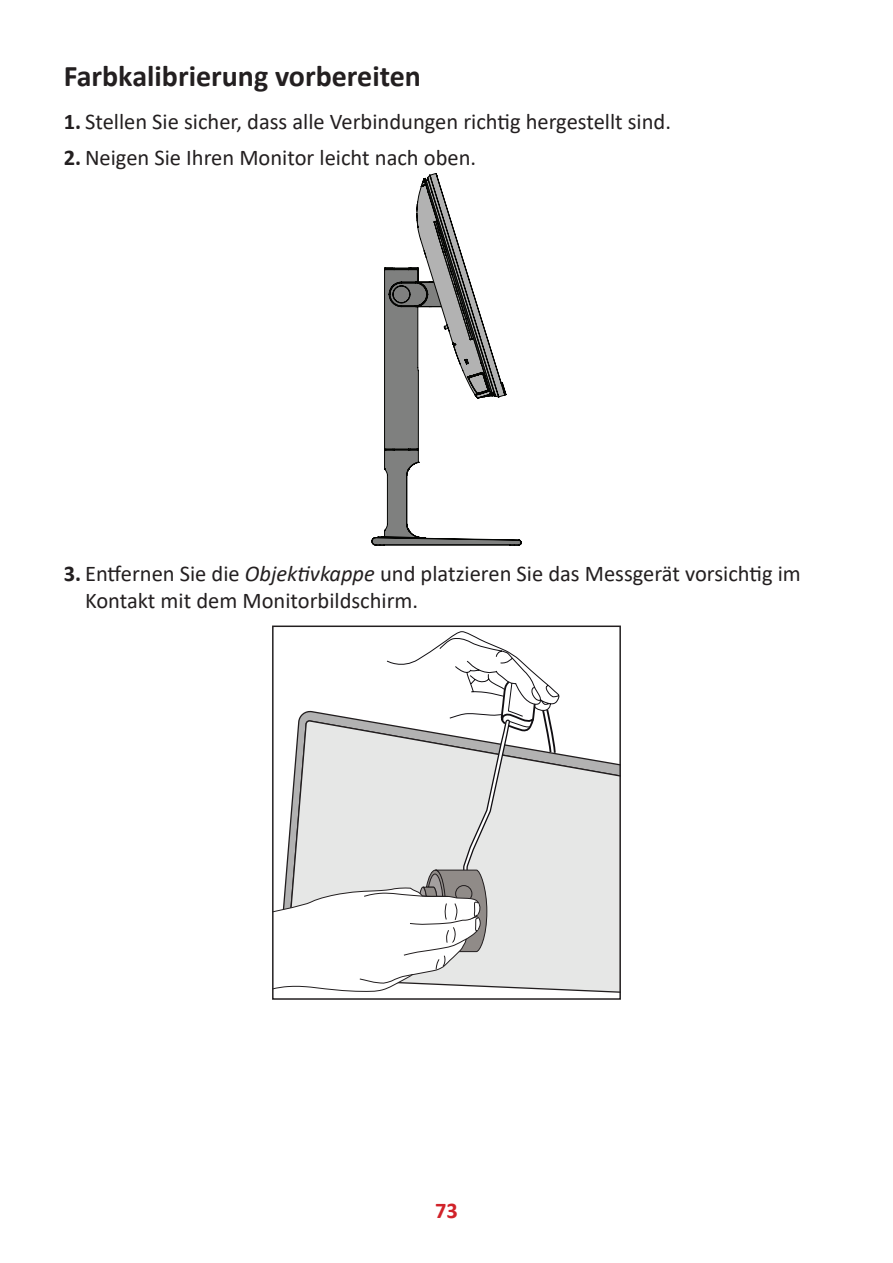
<style>
.page{position:relative;width:893px;height:1263px;background:#fff}
.page>*{position:absolute;margin:0;border:0;box-sizing:border-box;transform-origin:0 0}
.t1{font:700 30px "Calibri";color:#231f20}
.t2{font:22.5px/27px "Calibri";color:#231f20}
.t3{font:700 22.5px "Calibri";color:#d1232a}
.s1{font-weight:700}
.s2{font-style:italic}
</style>
<div class="page">
<svg style="left:372px;top:173px;width:149px;height:373px"></svg>
<svg style="left:343px;top:753px;width:275px;height:240px;background:#e1e2e1"></svg>
<svg style="left:275px;top:631px;width:285px;height:360px"></svg>
<div style="left:272px;top:625px;width:349px;height:375px;border:2px solid #231f20"></div>
<h1 class="t1" style="left:64px;top:55px;width:359px">Farbkalibrierung vorbereiten</h1>
<p class="t2" style="left:64px;top:108px;width:609px"><span class="s1">1.</span> Stellen Sie sicher, dass alle Verbindungen richtig hergestellt sind.</p>
<p class="t2" style="left:64px;top:143px;width:414px"><span class="s1">2.</span> Neigen Sie Ihren Monitor leicht nach oben.</p>
<p class="t2" style="left:85px;top:560px;width:717px;text-indent:-21px"><span class="s1">3.</span> Entfernen Sie die <span class="s2">Objektivkappe</span> und platzieren Sie das Messgerät vorsichtig im<br>Kontakt mit dem Monitorbildschirm.</p>
<p class="t3" style="left:435px;top:1194px;width:24px">73</p>
</div>
